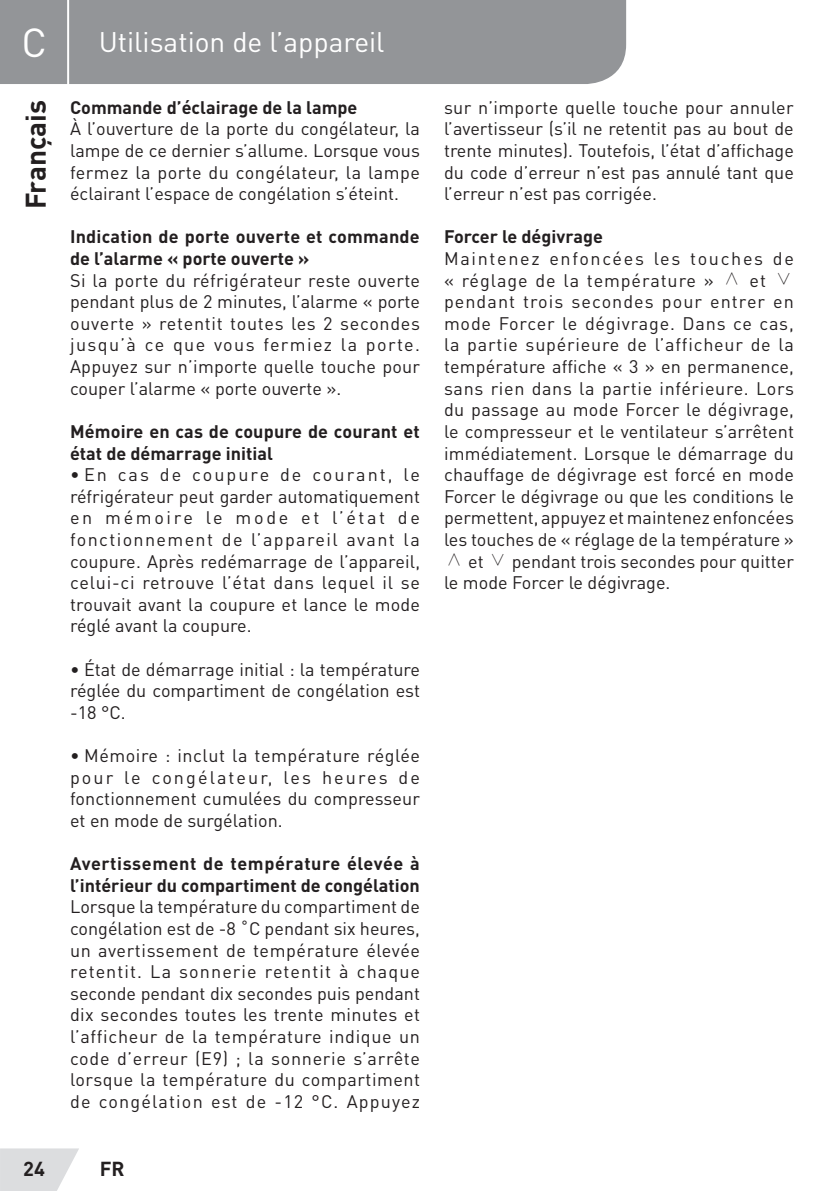
<style>
.page{position:relative;width:840px;height:1191px;background:#fff}
.page>*{position:absolute;margin:0;border:0;box-sizing:border-box;transform-origin:0 0}
.t1{font:40px "DIN Pro";color:#fff}
.t2{font:28px "DIN Pro";color:#fff}
.t3{font:700 28px "DIN Pro";color:#231f20}
.t4{font:700 20px "DIN";color:#231f20}
.t5{font:700 20px "DIN Pro";color:#231f20}
.Body{font:18px/21.6px "DIN Pro";color:#231f20;text-align:justify}
.Body_bold{font:700 18px/21.6px "DIN Pro";color:#231f20}
.Body-2{font:18px/21.6px "DIN Pro";letter-spacing:.085em;color:#231f20}
.t6{font:15.4px "Sim Sun";color:#231f20}
</style>
<div class="page">
<svg style="left:0;top:1148px;width:79px;height:43px;background:#e1e2e3"></svg>
<div style="left:0;top:0;width:625px;height:84px;background:#939598"></div>
<hr style="left:67px;top:0;width:2px;height:94px;background:#fff">
<h1 class="t1" style="left:21px;top:15px;width:27px">C</h1>
<h2 class="t3" style="left:17px;top:209px;width:111px;rotate:-90deg">Français</h2>
<h2 class="t2" style="left:99px;top:23px;width:287px">Utilisation de l’appareil</h2>
<p class="Body_bold" style="left:70px;top:96px;width:289px">Commande d’éclairage de la lampe</p>
<p class="Body" style="left:70px;top:117px;width:351px">À l’ouverture de la porte du congélateur, la lampe de ce dernier s’allume. Lorsque vous fermez la porte du congélateur, la lampe éclairant l’espace de congélation s’éteint.</p>
<p class="Body_bold" style="left:70px;top:225px;width:351px">Indication de porte ouverte et commande de l’alarme « porte ouverte »</p>
<p class="Body" style="left:70px;top:269px;width:351px">Si la porte du réfrigérateur reste ouverte pendant plus de 2 minutes, l’alarme « porte ouverte » retentit toutes les 2 secondes jusqu’à ce que vous fermiez la porte.<br>Appuyez sur n’importe quelle touche pour couper l’alarme « porte ouverte ».</p>
<p class="Body_bold" style="left:70px;top:420px;width:351px">Mémoire en cas de coupure de courant et état de démarrage initial</p>
<p class="Body" style="left:70px;top:463px;width:351px">• En cas de coupure de courant, le réfrigérateur peut garder automatiquement en mémoire le mode et l’état de fonctionnement de l’appareil avant la coupure. Après redémarrage de l’appareil, celui-ci retrouve l’état dans lequel il se trouvait avant la coupure et lance le mode réglé avant la coupure.</p>
<p class="Body" style="left:70px;top:657px;width:351px">• État de démarrage initial : la température réglée du compartiment de congélation est -18 °C.</p>
<p class="Body" style="left:70px;top:744px;width:351px">• Mémoire : inclut la température réglée pour le congélateur, les heures de fonctionnement cumulées du compresseur et en mode de surgélation.</p>
<p class="Body_bold" style="left:70px;top:852px;width:351px">Avertissement de température élevée à l’intérieur du compartiment de congélation</p>
<p class="Body" style="left:70px;top:895px;width:351px">Lorsque la température du compartiment de congélation est de -8 ˚C pendant six heures, un avertissement de température élevée retentit. La sonnerie retentit à chaque seconde pendant dix secondes puis pendant dix secondes toutes les trente minutes et l’afficheur de la température indique un code d’erreur (E9) ; la sonnerie s’arrête lorsque la température du compartiment de congélation est de -12 °C. Appuyez</p>
<p class="t4" style="left:23px;top:1155px;width:23px">24</p>
<p class="t5" style="left:100px;top:1155px;width:26px">FR</p>
<p class="Body" style="left:444px;top:96px;width:351px">sur n’importe quelle touche pour annuler l’avertisseur (s’il ne retentit pas au bout de trente minutes). Toutefois, l’état d’affichage du code d’erreur n’est pas annulé tant que l’erreur n’est pas corrigée.</p>
<p class="Body_bold" style="left:444px;top:225px;width:160px">Forcer le dégivrage</p>
<p class="Body-2" style="left:444px;top:247px;width:351px">Maintenez enfoncées les touches de « réglage de la température »</p>
<p class="t6" style="left:723px;top:271px;width:17px">∧</p>
<p class="Body" style="left:749px;top:269px;width:18px">et</p>
<p class="t6" style="left:775px;top:271px;width:17px">∨</p>
<p class="Body" style="left:444px;top:290px;width:351px">pendant trois secondes pour entrer en mode Forcer le dégivrage. Dans ce cas, la partie supérieure de l’afficheur de la température affiche « 3 » en permanence, sans rien dans la partie inférieure. Lors du passage au mode Forcer le dégivrage, le compresseur et le ventilateur s’arrêtent immédiatement. Lorsque le démarrage du chauffage de dégivrage est forcé en mode Forcer le dégivrage ou que les conditions le permettent, appuyez et maintenez enfoncées les touches de « réglage de la température »</p>
<p class="t6" style="left:446px;top:552px;width:17px">∧</p>
<p class="Body" style="left:468px;top:549px;width:17px">et</p>
<p class="t6" style="left:489px;top:552px;width:17px">∨</p>
<p class="Body" style="left:444px;top:549px;width:351px;text-indent:68px">pendant trois secondes pour quitter le mode Forcer le dégivrage.</p>
</div>
